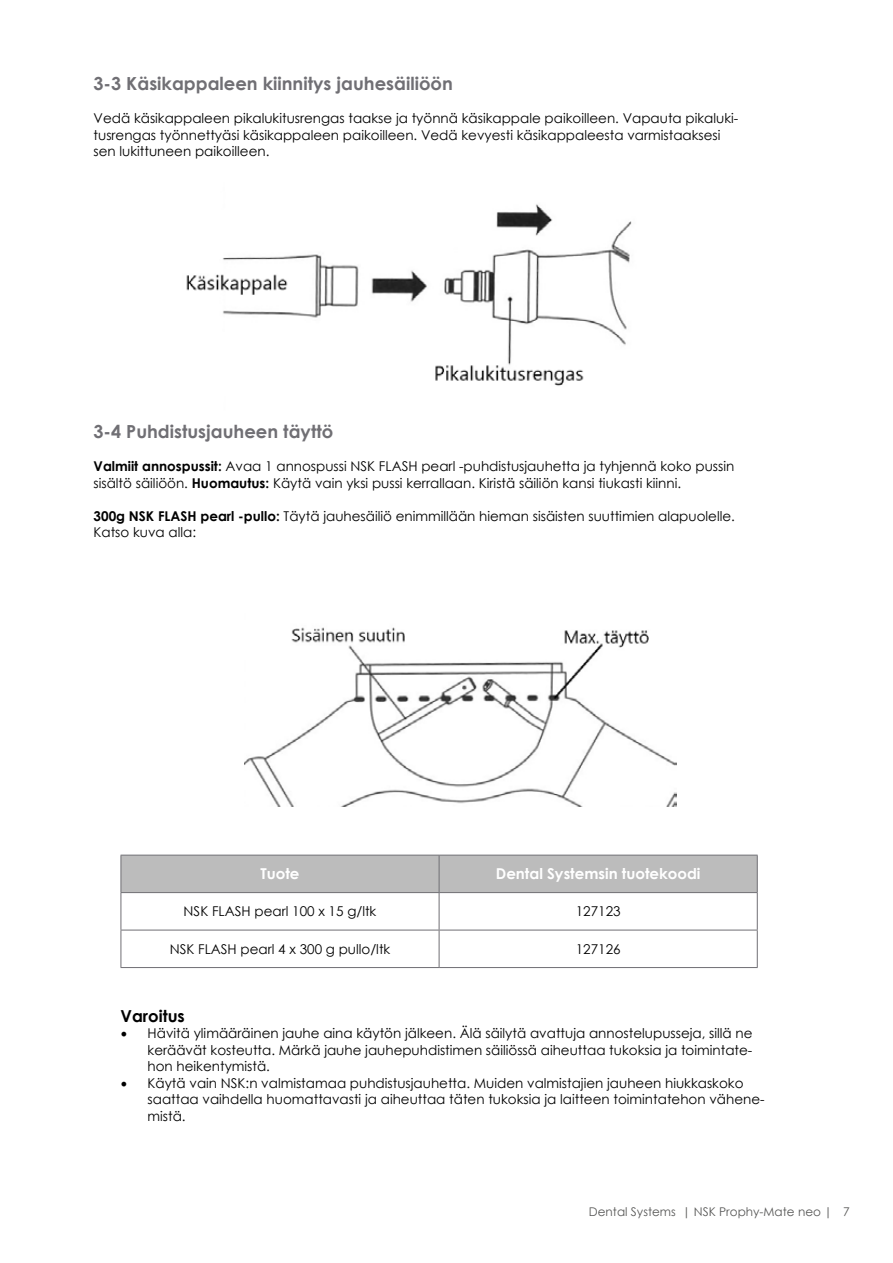
<style>
.page{position:relative;width:893px;height:1263px;background:#fff}
.page>*{position:absolute;margin:0;border:0;box-sizing:border-box;transform-origin:0 0}
.t1{font:700 18px "Century Gothic";color:#706f74}
.t2{font:700 16.5px "Century Gothic";color:#000}
.t3{font:700 15px "Century Gothic";color:#fff}
.t4{font:13.5px/16.5px "Century Gothic";color:#000}
.t5{font:12px "Century Gothic";color:#575756}
.s1{font-weight:700}
.s2{font-family:"Minion Pro";font-size:18px}
</style>
<div class="page">
<img style="left:186px;top:204px;width:446px;height:182px">
<img style="left:245px;top:627px;width:432px;height:179px">
<div style="left:122px;top:856px;width:635px;height:36px;background:#bcbcbc"></div>
<hr style="left:121px;top:855px;width:318px;height:1px;background:#706f74">
<hr style="left:121px;top:855px;width:1px;height:37px;background:#706f74">
<hr style="left:439px;top:855px;width:319px;height:1px;background:#706f74">
<hr style="left:439px;top:855px;width:1px;height:37px;background:#706f74">
<hr style="left:757px;top:855px;width:1px;height:37px;background:#706f74">
<hr style="left:121px;top:892px;width:318px;height:1px;background:#706f74">
<hr style="left:121px;top:893px;width:1px;height:37px;background:#706f74">
<hr style="left:439px;top:892px;width:319px;height:1px;background:#706f74">
<hr style="left:439px;top:893px;width:1px;height:37px;background:#706f74">
<hr style="left:757px;top:893px;width:1px;height:37px;background:#706f74">
<hr style="left:121px;top:930px;width:318px;height:1px;background:#706f74">
<hr style="left:121px;top:930px;width:1px;height:37px;background:#706f74">
<hr style="left:439px;top:930px;width:319px;height:1px;background:#706f74">
<hr style="left:439px;top:930px;width:1px;height:37px;background:#706f74">
<hr style="left:757px;top:930px;width:1px;height:37px;background:#706f74">
<hr style="left:121px;top:967px;width:318px;height:1px;background:#706f74">
<hr style="left:439px;top:967px;width:319px;height:1px;background:#706f74">
<h1 class="t1" style="left:94px;top:70px;width:361px">3-3 Käsikappaleen kiinnitys jauhesäiliöön</h1>
<p class="t4" style="left:94px;top:110px;width:646px">Vedä käsikappaleen pikalukitusrengas taakse ja työnnä käsikappale paikoilleen. Vapauta pikaluki&shy;tusrengas työnnettyäsi käsikappaleen paikoilleen. Vedä kevyesti käsikappaleesta varmistaaksesi sen lukittuneen paikoilleen.</p>
<h1 class="t1" style="left:94px;top:418px;width:241px">3-4 Puhdistusjauheen täyttö</h1>
<p class="t4" style="left:94px;top:458px;width:642px"><span class="s1">Valmiit annospussit:</span> Avaa 1 annospussi NSK FLASH pearl -puhdistusjauhetta ja tyhjennä koko pussin sisältö säiliöön. <span class="s1">Huomautus:</span> Käytä vain yksi pussi kerrallaan. Kiristä säiliön kansi tiukasti kiinni.</p>
<p class="t4" style="left:94px;top:507px;width:643px"><span class="s1">300g NSK FLASH pearl -pullo:</span> Täytä jauhesäiliö enimmillään hieman sisäisten suuttimien alapuolelle.<br>Katso kuva alla:</p>
<p class="t3" style="left:260px;top:863px;width:41px">Tuote</p>
<p class="t3" style="left:496px;top:863px;width:206px">Dental Systemsin tuotekoodi</p>
<p class="t4" style="left:184px;top:903px;width:194px">NSK FLASH pearl 100 x 15 g/ltk</p>
<p class="t4" style="left:576px;top:903px;width:46px">127123</p>
<p class="t4" style="left:170px;top:940px;width:222px">NSK FLASH pearl 4 x 300 g pullo/ltk</p>
<p class="t4" style="left:576px;top:940px;width:46px">127126</p>
<p class="t2" style="left:121px;top:1003px;width:66px">Varoitus</p>
<p class="t4" style="left:148px;top:1025px;width:606px;text-align:justify;text-indent:-27px"><span class="s2">•</span> Hävitä ylimääräinen jauhe aina käytön jälkeen. Älä säilytä avattuja annostelupusseja, sillä ne keräävät kosteutta. Märkä jauhe jauhepuhdistimen säiliössä aiheuttaa tukoksia ja toimintate&shy;hon heikentymistä.</p>
<p class="t4" style="left:148px;top:1074px;width:619px;text-indent:-27px"><span class="s2">•</span> Käytä vain NSK:n valmistamaa puhdistusjauhetta. Muiden valmistajien jauheen hiukkaskoko saattaa vaihdella huomattavasti ja aiheuttaa täten tukoksia ja laitteen toimintatehon vähene&shy;mistä.</p>
<p class="t5" style="left:589px;top:1203px;width:262px">Dental Systems | NSK Prophy-Mate neo | 7</p>
</div>
